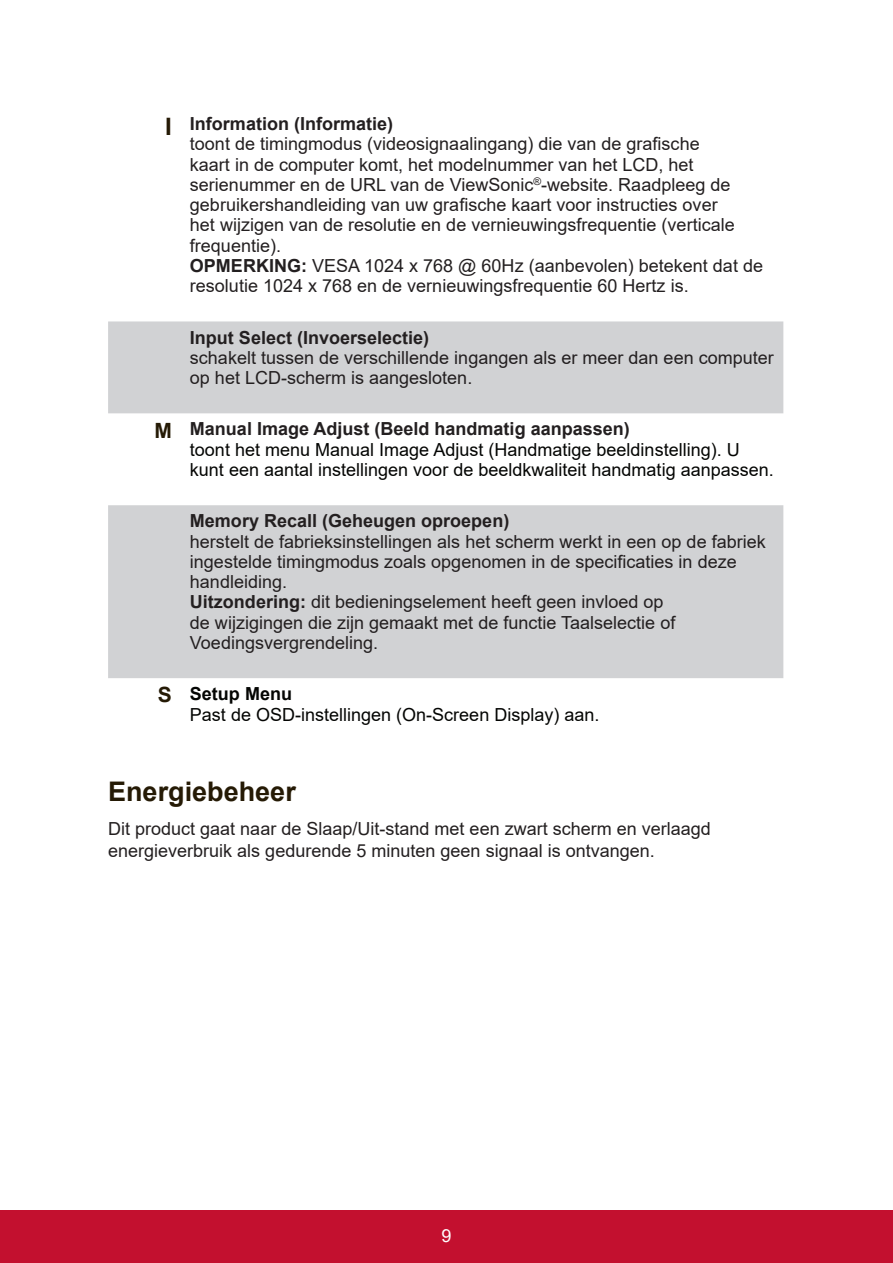
<style>
.page{position:relative;width:893px;height:1263px;background:#fff}
.page>*{position:absolute;margin:0;border:0;box-sizing:border-box;transform-origin:0 0}
.t1{font:700 27px "Arial";color:#251a05}
.t2{font:18px/20.2px "Arial";color:#231f20}
.t3{font:18px/20.2px "Arial";color:#040503}
.t4{font:700 18px "Arial";color:#231f20}
.t5{font:18px "Arial";color:#fff}
.s1{font-weight:700;font-size:24px;color:#251a05}
.s2{font-weight:700}
.s3{font-weight:700;font-size:21px;color:#251a05}
.s4{font-weight:700;color:#231f20}
</style>
<div class="page">
<div style="left:0;top:1210px;width:892px;height:53px;background:#c3102f"></div>
<svg style="left:108px;top:321px;width:675px;height:357px;fill:#d1d2d4"></svg>
<p class="t2" style="left:190px;top:114px;width:574px;text-indent:-25px"><span class="s1">I</span> <span class="s2">Information (Informatie)<br></span>toont de timingmodus (videosignaalingang) die van de grafische<br>kaart in de computer komt, het modelnummer van het LCD, het serienummer en de URL van de ViewSonic<sup>®</sup>-website. Raadpleeg de gebruikershandleiding van uw grafische kaart voor instructies over<br>het wijzigen van de resolutie en de vernieuwingsfrequentie (verticale frequentie).<br><span class="s2">OPMERKING:</span> VESA 1024 x 768 @ 60Hz (aanbevolen) betekent dat de resolutie 1024 x 768 en de vernieuwingsfrequentie 60 Hertz is.</p>
<p class="t4" style="left:190px;top:324px;width:241px">Input Select (Invoerselectie)</p>
<p class="t2" style="left:190px;top:347px;width:585px">schakelt tussen de verschillende ingangen als er meer dan een computer op het LCD-scherm is aangesloten.</p>
<p class="t3" style="left:190px;top:419px;width:585px;text-indent:-35px"><span class="s3">M</span> <span class="s4">Manual Image Adjust (Beeld handmatig aanpassen)<br></span>toont het menu Manual Image Adjust (Handmatige beeldinstelling). U kunt een aantal instellingen voor de beeldkwaliteit handmatig aanpassen.</p>
<p class="t4" style="left:190px;top:508px;width:321px">Memory Recall (Geheugen oproepen)</p>
<p class="t2" style="left:190px;top:531px;width:577px">herstelt de fabrieksinstellingen als het scherm werkt in een op de fabriek ingestelde timingmodus zoals opgenomen in de specificaties in deze handleiding.<br><span class="s2">Uitzondering:</span> dit bedieningselement heeft geen invloed op<br>de wijzigingen die zijn gemaakt met de functie Taalselectie of Voedingsvergrendeling.</p>
<p class="t3" style="left:190px;top:683px;width:411px;text-indent:-32px"><span class="s3">S</span> <span class="s2">Setup Menu<br></span>Past de OSD-instellingen (On-Screen Display) aan.</p>
<h1 class="t1" style="left:108px;top:773px;width:189px">Energiebeheer</h1>
<p class="t2" style="left:108px;top:817px;width:604px;line-height:21.6px">Dit product gaat naar de Slaap/Uit-stand met een zwart scherm en verlaagd energieverbruik als gedurende 5 minuten geen signaal is ontvangen.</p>
<p class="t5" style="left:441px;top:1223px;width:12px">9</p>
</div>
